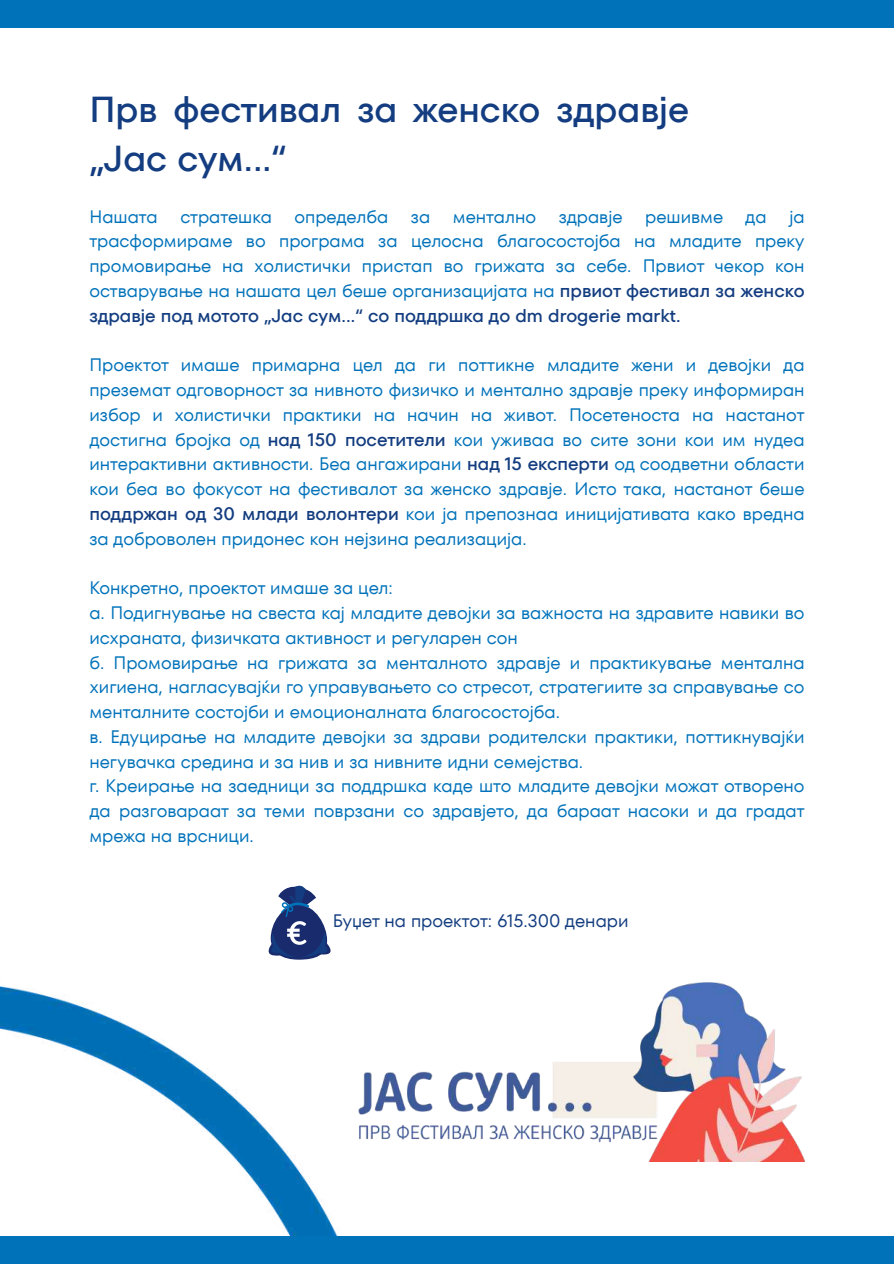
<style>
.page{position:relative;width:894px;height:1264px;background:#fff}
.page>*{position:absolute;margin:0;border:0;box-sizing:border-box;transform-origin:0 0}
.t1{font:500 36px/49.5px "TT Fors";color:#133d80}
.t2{font:18px/24.8px "TT Fors";color:#0072ba;text-align:justify}
.t3{font:18px "TT Fors";color:#133d80}
.s1{font-weight:500;color:#133d80}
</style>
<div class="page">
<div style="left:0;top:0;width:893px;height:27px;background:#0072ba"></div>
<img style="left:0;top:959px;width:338px;height:277px">
<div style="left:0;top:1236px;width:893px;height:27px;background:#0072ba"></div>
<svg style="left:268px;top:885px;width:63px;height:74px"></svg>
<img style="left:332px;top:1042px;width:351px;height:120px">
<img style="left:607px;top:982px;width:197px;height:179px">
<h1 class="t1" style="left:89px;top:84px;width:601px">Прв фестивал за женско здравје „Јас сум…“</h1>
<p class="t2" style="left:89px;top:204px;width:70px">Нашата</p>
<p class="t2" style="left:180px;top:204px;width:93px">стратешка</p>
<p class="t2" style="left:294px;top:204px;width:95px">определба</p>
<p class="t2" style="left:411px;top:204px;width:21px">за</p>
<p class="t2" style="left:453px;top:204px;width:85px">ментално</p>
<p class="t2" style="left:558px;top:204px;width:65px">здравје</p>
<p class="t2" style="left:645px;top:204px;width:123px">решивме да</p>
<p class="t2" style="left:89px;top:204px;width:716px;text-indent:699px">ја трасформираме во програма за целосна благосостојба на младите преку промовирање на холистички пристап во грижата за себе. Првиот чекор кон остварување на нашата цел беше организацијата на <span class="s1">првиот фестивал за женско здравје под мотото „Јас сум…“ со поддршка до dm drogerie markt.</span></p>
<p class="t2" style="left:89px;top:352px;width:716px">Проектот имаше примарна цел да ги поттикне младите жени и девојки да преземат одговорност за нивното физичко и ментално здравје преку информиран избор и холистички практики на начин на живот. Посетеноста на настанот достигна бројка од <span class="s1">над 150 посетители</span> кои уживаа во сите зони кои им нудеа интерактивни активности. Беа ангажирани <span class="s1">над 15 експерти</span> од соодветни области кои беа во фокусот на фестивалот за женско здравје. Исто така, настанот беше <span class="s1">поддржан од 30 млади волонтери</span> кои ја препознаа иницијативата како вредна за доброволен придонес кон нејзина реализација.</p>
<p class="t2" style="left:89px;top:575px;width:716px;text-align:left">Конкретно, проектот имаше за цел:<br>а. Подигнување на свеста кај младите девојки за важноста на здравите навики во исхраната, физичката активност и регуларен сон<br>б. Промовирање на грижата за менталното здравје и практикување ментална хигиена, нагласувајќи го управувањето со стресот, стратегиите за справување со менталните состојби и емоционалната благосостојба.<br>в. Едуцирање на младите девојки за здрави родителски практики, поттикнувајќи негувачка средина и за нив и за нивните идни семејства.<br>г. Креирање на заедници за поддршка каде што младите девојки можат отворено да разговараат за теми поврзани со здравјето, да бараат насоки и да градат мрежа на врсници.</p>
<p class="t3" style="left:333px;top:908px;width:297px">Буџет на проектот: 615.300 денари</p>
</div>
